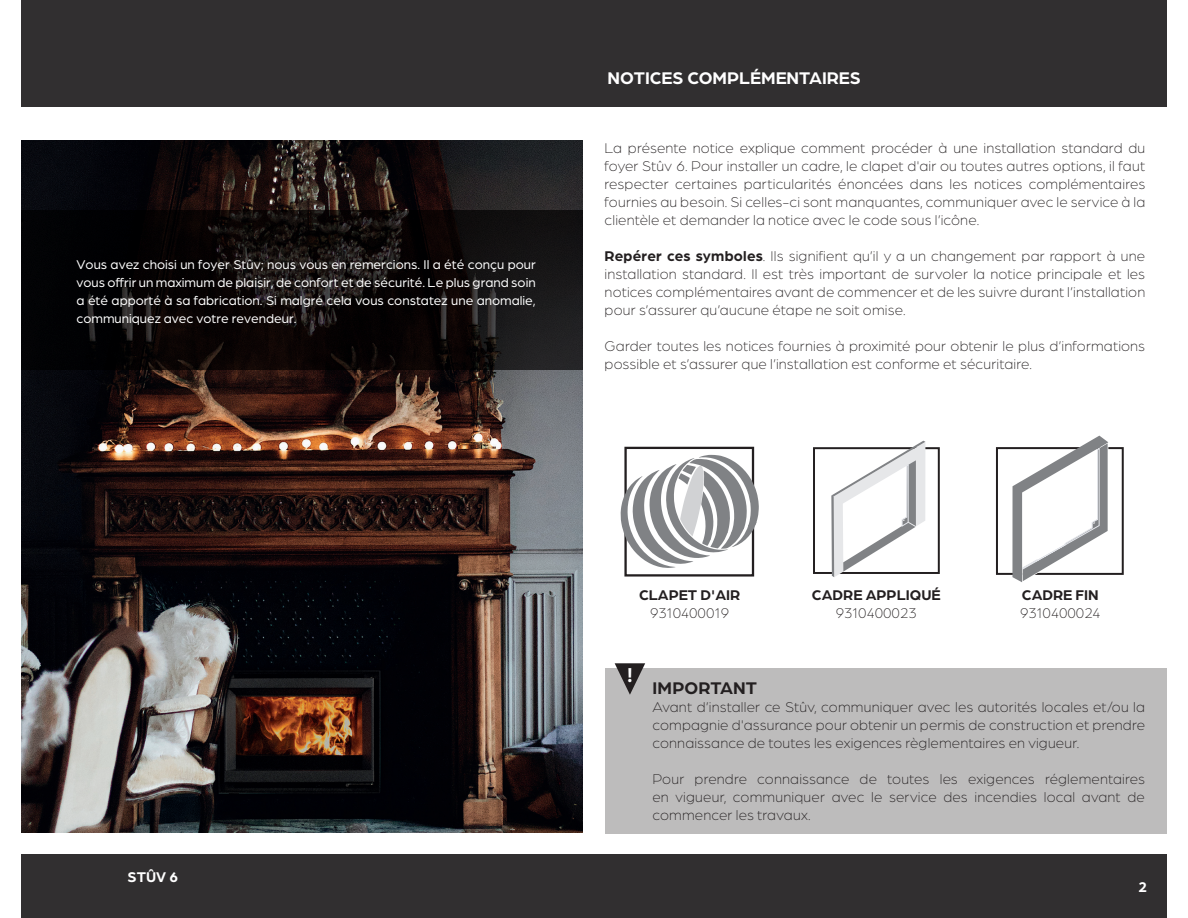
<style>
.page{position:relative;width:1188px;height:918px;background:#fff}
.page>*{position:absolute;margin:0;border:0;box-sizing:border-box;transform-origin:0 0}
.t1{font:700 21.45px "Arboria";color:#fff}
.t2{font:700 18px "Arboria";color:#fff}
.t3{font:700 18px "Arboria";color:#231f20}
.t4{font:300 15px/18px "Arboria";letter-spacing:.01em;color:#231f20;text-align:justify}
.t5{font:700 15px "Arboria";color:#231f20}
.t6{font:700 15px "Arboria";color:#fff}
.t7{font:13.5px/18px "Arboria";color:#fff;text-align:justify}
.s1{font-weight:700}
</style>
<div class="page">
<div style="left:21px;top:854px;width:1145px;height:64px;background:#312f30"></div>
<div style="left:21px;top:0;width:1145px;height:106px;background:#312f30"></div>
<img style="left:21px;top:140px;width:561px;height:693px">
<svg style="left:21px;top:211px;width:561px;height:159px;background:#0d0a0b"></svg>
<div style="left:996px;top:447px;width:128px;height:128px;border:2px solid #231f20"></div>
<svg style="left:1012px;top:436px;width:96px;height:146px"></svg>
<div style="left:624px;top:447px;width:130px;height:130px;border:2px solid #231f20"></div>
<svg style="left:620px;top:455px;width:139px;height:113px"></svg>
<div style="left:813px;top:447px;width:127px;height:127px;border:2px solid #231f20"></div>
<svg style="left:831px;top:441px;width:94px;height:136px"></svg>
<div style="left:605px;top:668px;width:562px;height:165px;background:#bdbcbc"></div>
<svg style="left:615px;top:663px;width:30px;height:32px"></svg>
<p class="t7" style="left:77px;top:255px;width:461px">Vous avez choisi un foyer Stûv; nous vous en remercions. Il a été conçu pour vous offrir un maximum de plaisir, de confort et de sécurité. Le plus grand soin a été apporté à sa fabrication. Si malgré cela vous constatez une anomalie, communiquez avec votre revendeur.</p>
<p class="t2" style="left:608px;top:66px;width:255px">NOTICES COMPLÉMENTAIRES</p>
<p class="t4" style="left:605px;top:138px;width:542px">La présente notice explique comment procéder à une installation standard du foyer Stûv 6. Pour installer un cadre, le clapet d'air ou toutes autres options, il faut respecter certaines particularités énoncées dans les notices complémentaires fournies au besoin. Si celles-ci sont manquantes, communiquer avec le service à la clientèle et demander la notice avec le code sous l’icône.</p>
<p class="t4" style="left:605px;top:246px;width:542px"><span class="s1">Repérer ces symboles</span>. Ils signifient qu’il y a un changement par rapport à une installation standard. Il est très important de survoler la notice principale et les notices complémentaires avant de commencer et de les suivre durant l’installation pour s’assurer qu’aucune étape ne soit omise.</p>
<p class="t4" style="left:605px;top:336px;width:542px">Garder toutes les notices fournies à proximité pour obtenir le plus d’informations possible et s’assurer que l’installation est conforme et sécuritaire.</p>
<p class="t6" style="left:128px;top:866px;width:52px">STÛV 6</p>
<p class="t5" style="left:639px;top:585px;width:103px">CLAPET D'AIR</p>
<p class="t4" style="left:650px;top:604px;width:80px">9310400019</p>
<p class="t5" style="left:812px;top:585px;width:130px">CADRE APPLIQUÉ</p>
<p class="t4" style="left:836px;top:604px;width:83px">9310400023</p>
<p class="t5" style="left:1022px;top:585px;width:78px">CADRE FIN</p>
<p class="t4" style="left:1020px;top:604px;width:82px">9310400024</p>
<h1 class="t1" style="left:627px;top:660px;width:7px">!</h1>
<p class="t3" style="left:652px;top:675px;width:106px">IMPORTANT</p>
<p class="t4" style="left:652px;top:697px;width:494px">Avant d’installer ce Stûv, communiquer avec les autorités locales et/ou la compagnie d'assurance pour obtenir un permis de construction et prendre connaissance de toutes les exigences règlementaires en vigueur.</p>
<p class="t4" style="left:652px;top:769px;width:494px">Pour prendre connaissance de toutes les exigences réglementaires en vigueur, communiquer avec le service des incendies local avant de commencer les travaux.</p>
<p class="t6" style="left:1138px;top:877px;width:10px">2</p>
</div>
